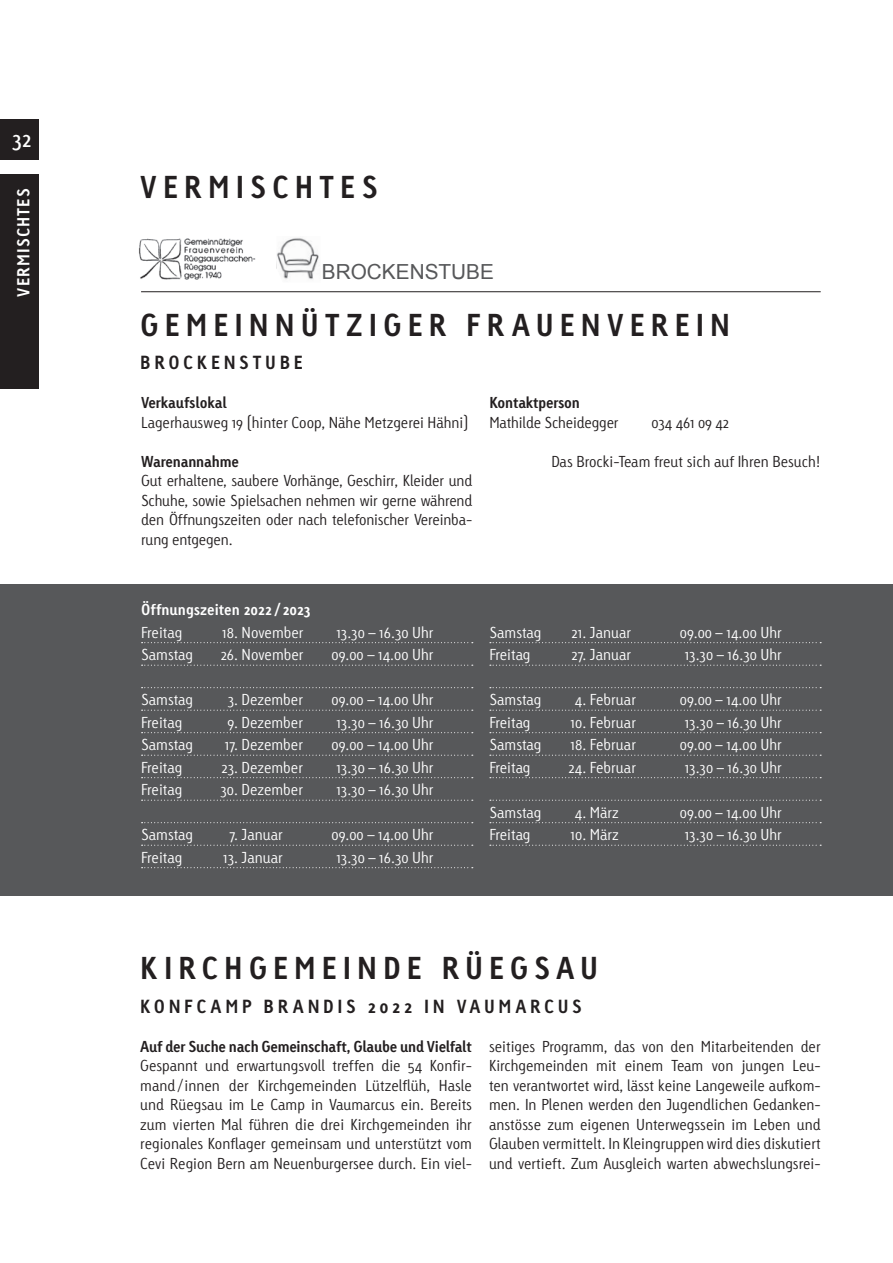
<style>
.page{position:relative;width:893px;height:1263px;background:#fff}
.page>*{position:absolute;margin:0;border:0;box-sizing:border-box;transform-origin:0 0}
.t1{font:700 30px "Linotype Tetria";letter-spacing:.2em;color:#231f20}
.t2{font:22.5px "Linotype Tetria";color:#fff}
.t3{font:20.85px "Arial";color:#57585a}
.t4{font:700 18px "Linotype Tetria";letter-spacing:.205em;color:#231f20}
.t5{font:700 16.5px "Linotype Tetria";letter-spacing:.075em;color:#fff}
.t6{font:300 15px/19.5px "Linotype Tetria";color:#231f20;text-align:justify}
.t7{font:300 15px "Linotype Tetria";color:#fff}
.t8{font:700 15px "Linotype Tetria";letter-spacing:-.02em;color:#231f20}
.t9{font:700 15px "Linotype Tetria";color:#fff}
</style>
<div class="page">
<div style="left:0;top:119px;width:39px;height:40px;background:#231f20"></div>
<div style="left:0;top:174px;width:39px;height:215px;background:#231f20"></div>
<hr style="left:141px;top:291px;width:680px;height:1px;background:#231f20">
<img style="left:276px;top:238px;width:43px;height:42px">
<img style="left:139px;top:238px;width:129px;height:55px">
<div style="left:0;top:584px;width:893px;height:311px;background:#57585a"></div>
<svg style="left:142px;top:642px;width:331px;height:1px"></svg>
<svg style="left:142px;top:665px;width:331px;height:1px"></svg>
<svg style="left:142px;top:687px;width:331px;height:1px"></svg>
<svg style="left:142px;top:710px;width:331px;height:1px"></svg>
<svg style="left:142px;top:732px;width:331px;height:1px"></svg>
<svg style="left:142px;top:755px;width:331px;height:1px"></svg>
<svg style="left:142px;top:777px;width:331px;height:1px"></svg>
<svg style="left:142px;top:800px;width:331px;height:1px"></svg>
<svg style="left:142px;top:822px;width:331px;height:1px"></svg>
<svg style="left:142px;top:845px;width:331px;height:1px"></svg>
<svg style="left:142px;top:867px;width:331px;height:1px"></svg>
<svg style="left:490px;top:642px;width:331px;height:1px"></svg>
<svg style="left:490px;top:665px;width:331px;height:1px"></svg>
<svg style="left:490px;top:687px;width:331px;height:1px"></svg>
<svg style="left:490px;top:710px;width:331px;height:1px"></svg>
<svg style="left:490px;top:732px;width:331px;height:1px"></svg>
<svg style="left:490px;top:755px;width:331px;height:1px"></svg>
<svg style="left:490px;top:777px;width:331px;height:1px"></svg>
<svg style="left:490px;top:800px;width:331px;height:1px"></svg>
<svg style="left:490px;top:822px;width:331px;height:1px"></svg>
<svg style="left:490px;top:845px;width:331px;height:1px"></svg>
<h2 class="t2" style="left:12px;top:125px;width:20px">32</h2>
<p class="t5" style="left:13px;top:297px;width:110px;rotate:-90deg">VERMISCHTES</p>
<h1 class="t1" style="left:140px;top:169px;width:239px">VERMISCHTES</h1>
<h3 class="t3" style="left:322px;top:258px;width:174px">BROCKENSTUBE</h3>
<h1 class="t1" style="left:140px;top:306px;width:591px">GEMEINNÜTZIGER FRAUENVEREIN</h1>
<p class="t4" style="left:140px;top:351px;width:164px">BROCKENSTUBE</p>
<p class="t8" style="left:141px;top:393px;width:87px">Verkaufslokal</p>
<p class="t6" style="left:141px;top:413px;width:329px">Lagerhausweg 19 (hinter Coop, Nähe Metzgerei Hähni)</p>
<p class="t8" style="left:141px;top:452px;width:99px">Warenannahme</p>
<p class="t6" style="left:141px;top:471px;width:333px">Gut erhaltene, saubere Vorhänge, Geschirr, Kleider und Schuhe, sowie Spielsachen nehmen wir gerne während den Öffnungszeiten oder nach telefonischer Vereinba&shy;rung entgegen.</p>
<p class="t8" style="left:489px;top:393px;width:92px">Kontaktperson</p>
<p class="t6" style="left:489px;top:413px;width:131px">Mathilde Scheidegger</p>
<p class="t6" style="left:651px;top:413px;width:79px">034 461 09 42</p>
<p class="t6" style="left:551px;top:452px;width:271px">Das Brocki-Team freut sich auf Ihren Besuch!</p>
<p class="t9" style="left:141px;top:600px;width:171px">Öffnungszeiten 2022 / 2023</p>
<p class="t7" style="left:141px;top:623px;width:43px">Freitag</p>
<p class="t7" style="left:222px;top:623px;width:83px">18. November</p>
<p class="t7" style="left:337px;top:623px;width:99px">13.30 – 16.30 Uhr</p>
<p class="t7" style="left:141px;top:646px;width:54px">Samstag</p>
<p class="t7" style="left:221px;top:646px;width:84px">26. November</p>
<p class="t7" style="left:332px;top:646px;width:103px">09.00 – 14.00 Uhr</p>
<p class="t7" style="left:141px;top:691px;width:54px">Samstag</p>
<p class="t7" style="left:228px;top:691px;width:77px">3. Dezember</p>
<p class="t7" style="left:332px;top:691px;width:103px">09.00 – 14.00 Uhr</p>
<p class="t7" style="left:141px;top:713px;width:43px">Freitag</p>
<p class="t7" style="left:227px;top:713px;width:77px">9. Dezember</p>
<p class="t7" style="left:337px;top:713px;width:99px">13.30 – 16.30 Uhr</p>
<p class="t7" style="left:141px;top:736px;width:54px">Samstag</p>
<p class="t7" style="left:225px;top:736px;width:80px">17. Dezember</p>
<p class="t7" style="left:332px;top:736px;width:103px">09.00 – 14.00 Uhr</p>
<p class="t7" style="left:141px;top:758px;width:43px">Freitag</p>
<p class="t7" style="left:221px;top:758px;width:83px">23. Dezember</p>
<p class="t7" style="left:337px;top:758px;width:99px">13.30 – 16.30 Uhr</p>
<p class="t7" style="left:141px;top:781px;width:43px">Freitag</p>
<p class="t7" style="left:220px;top:781px;width:84px">30. Dezember</p>
<p class="t7" style="left:337px;top:781px;width:99px">13.30 – 16.30 Uhr</p>
<p class="t7" style="left:141px;top:826px;width:54px">Samstag</p>
<p class="t7" style="left:230px;top:826px;width:55px">7. Januar</p>
<p class="t7" style="left:332px;top:826px;width:103px">09.00 – 14.00 Uhr</p>
<p class="t7" style="left:141px;top:848px;width:43px">Freitag</p>
<p class="t7" style="left:223px;top:848px;width:61px">13. Januar</p>
<p class="t7" style="left:337px;top:848px;width:99px">13.30 – 16.30 Uhr</p>
<p class="t7" style="left:489px;top:623px;width:54px">Samstag</p>
<p class="t7" style="left:571px;top:623px;width:61px">21. Januar</p>
<p class="t7" style="left:680px;top:623px;width:103px">09.00 – 14.00 Uhr</p>
<p class="t7" style="left:489px;top:646px;width:43px">Freitag</p>
<p class="t7" style="left:572px;top:646px;width:61px">27. Januar</p>
<p class="t7" style="left:685px;top:646px;width:99px">13.30 – 16.30 Uhr</p>
<p class="t7" style="left:489px;top:691px;width:54px">Samstag</p>
<p class="t7" style="left:575px;top:691px;width:63px">4. Februar</p>
<p class="t7" style="left:680px;top:691px;width:103px">09.00 – 14.00 Uhr</p>
<p class="t7" style="left:489px;top:713px;width:43px">Freitag</p>
<p class="t7" style="left:571px;top:713px;width:67px">10. Februar</p>
<p class="t7" style="left:685px;top:713px;width:99px">13.30 – 16.30 Uhr</p>
<p class="t7" style="left:489px;top:736px;width:54px">Samstag</p>
<p class="t7" style="left:570px;top:736px;width:67px">18. Februar</p>
<p class="t7" style="left:680px;top:736px;width:103px">09.00 – 14.00 Uhr</p>
<p class="t7" style="left:489px;top:758px;width:43px">Freitag</p>
<p class="t7" style="left:568px;top:758px;width:69px">24. Februar</p>
<p class="t7" style="left:685px;top:758px;width:99px">13.30 – 16.30 Uhr</p>
<p class="t7" style="left:489px;top:803px;width:54px">Samstag</p>
<p class="t7" style="left:575px;top:803px;width:46px">4. März</p>
<p class="t7" style="left:680px;top:803px;width:103px">09.00 – 14.00 Uhr</p>
<p class="t7" style="left:489px;top:826px;width:43px">Freitag</p>
<p class="t7" style="left:571px;top:826px;width:50px">10. März</p>
<p class="t7" style="left:685px;top:826px;width:99px">13.30 – 16.30 Uhr</p>
<h1 class="t1" style="left:140px;top:949px;width:459px">KIRCHGEMEINDE RÜEGSAU</h1>
<p class="t4" style="left:140px;top:995px;width:443px">KONFCAMP BRANDIS 2022 IN VAUMARCUS</p>
<p class="t8" style="left:140px;top:1037px;width:333px">Auf der Suche nach Gemeinschaft, Glaube und Vielfalt</p>
<p class="t6" style="left:140px;top:1056px;width:333px">Gespannt und erwartungsvoll treffen die 54 Konfir&shy;mand/innen der Kirchgemeinden Lützelflüh, Hasle und Rüegsau im Le Camp in Vaumarcus ein. Bereits zum vierten Mal führen die drei Kirchgemeinden ihr regionales Konflager gemeinsam und unterstützt vom Cevi Region Bern am Neuenburgersee durch. Ein viel-</p>
<p class="t6" style="left:489px;top:1037px;width:333px">seitiges Programm, das von den Mitarbeitenden der Kirchgemeinden mit einem Team von jungen Leu&shy;ten verantwortet wird, lässt keine Langeweile aufkom&shy;men. In Plenen werden den Jugendlichen Gedanken&shy;anstösse zum eigenen Unterwegssein im Leben und Glauben vermittelt. In Kleingruppen wird dies diskutiert und vertieft. Zum Ausgleich warten abwechslungsrei-</p>
</div>
